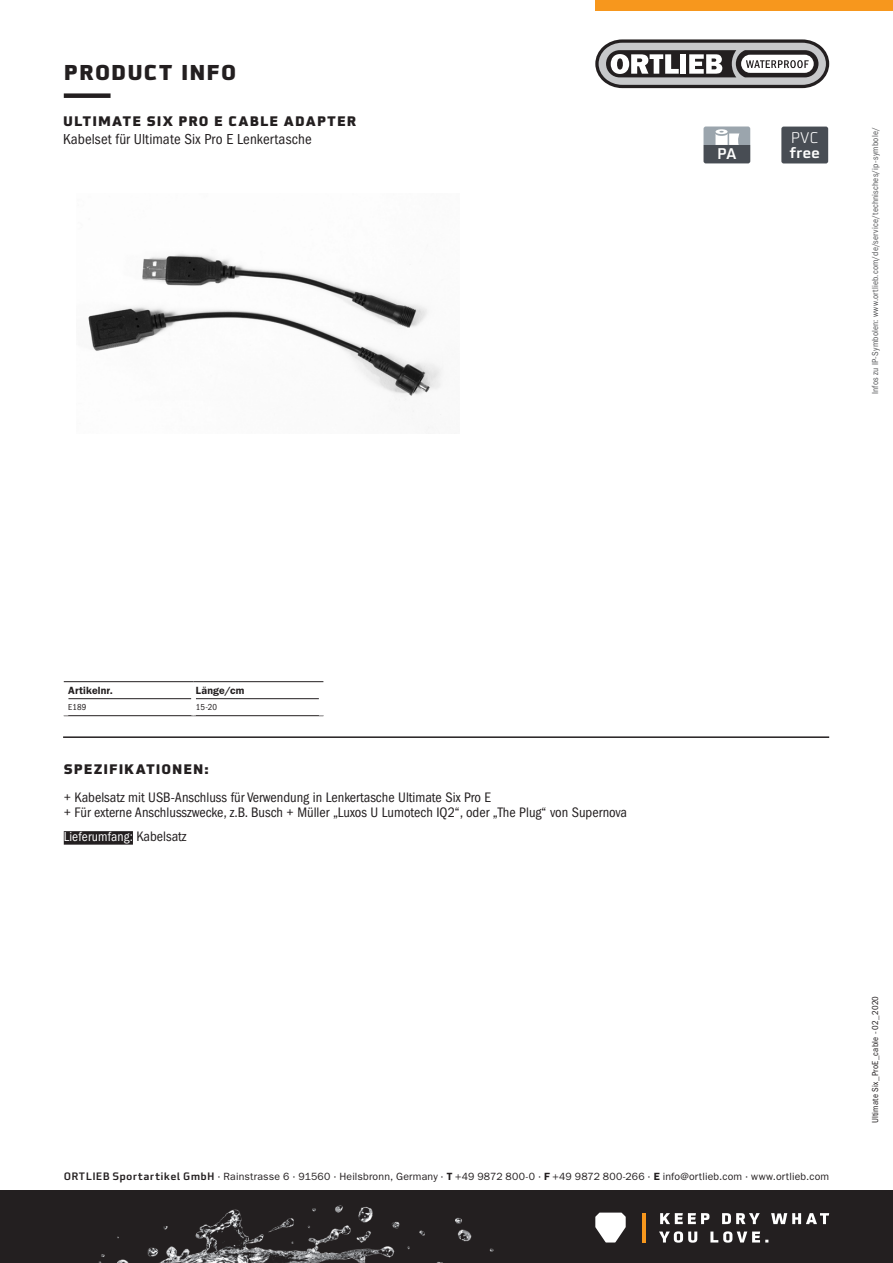
<style>
.page{position:relative;width:893px;height:1263px;background:#fff}
.page>*{position:absolute;margin:0;border:0;box-sizing:border-box;transform-origin:0 0}
.t1{font:900 21px "Utility OT";letter-spacing:.055em;color:#231f20}
.t2{font:500 15.15px "Utility OT";letter-spacing:-.02em;color:#fff}
.t3{font:300 15.15px "Utility OT";color:#fff}
.t4{font:condensed 15px "ITC Franklin Gothic Std";letter-spacing:.01em;color:#231f20}
.Beschreibung{font:condensed 14.25px "ITC Franklin Gothic Std";color:#231f20}
.t5{font:900 13.5px "Utility OT";letter-spacing:.075em;color:#231f20}
.Beschreibung_ohne_Au{font:condensed 13.5px "ITC Franklin Gothic Std";letter-spacing:.015em;color:#fff}
.t6{font:10.5px "ITC Franklin Gothic Std";letter-spacing:.02em;color:#231f20}
.t7{font:600 10.5px "ITC Franklin Gothic Std";letter-spacing:.015em;color:#231f20}
.t8{font:condensed 9px "ITC Franklin Gothic Std";letter-spacing:.025em;color:#57585a}
.Version{font:condensed 9px "ITC Franklin Gothic Std";letter-spacing:.02em;color:#231f20}
.s1{font-size:14.25px;color:#231f20}
.s2{font-family:"Utility OT";font-weight:500}
.s3{font-weight:600}
</style>
<div class="page">
<svg style="left:595px;top:39px;width:234px;height:49px"></svg>
<div style="left:595px;top:0;width:298px;height:10px;background:#f7971d"></div>
<div style="left:0;top:1191px;width:893px;height:72px;background:#231f20"></div>
<hr style="left:642px;top:1212px;width:3px;height:30px;background:#f7971d">
<svg style="left:595px;top:1212px;width:31px;height:30px"></svg>
<svg style="left:659px;top:1231px;width:109px;height:12px"></svg>
<svg style="left:660px;top:1213px;width:169px;height:11px"></svg>
<img style="left:0;top:1190px;width:512px;height:73px">
<hr style="left:63px;top:736px;width:766px;height:2px;background:#231f20">
<div style="left:64px;top:93px;width:47px;height:5px;background:#231f20"></div>
<div style="left:781px;top:127px;width:47px;height:36px;background:#484d54;border-radius:2px"></div>
<svg style="left:703px;top:126px;width:47px;height:37px;background:#848a90"></svg>
<img style="left:88px;top:253px;width:355px;height:175px">
<div style="left:64px;top:831px;width:69px;height:14px;background:#231f20"></div>
<hr style="left:68px;top:698px;width:123px;height:1px;background:#231f20">
<hr style="left:196px;top:698px;width:123px;height:1px;background:#231f20">
<hr style="left:64px;top:715px;width:130px;height:1px;background:#231f20">
<hr style="left:194px;top:715px;width:129px;height:1px;background:#231f20">
<hr style="left:64px;top:681px;width:130px;height:1px;background:#231f20">
<hr style="left:194px;top:681px;width:129px;height:1px;background:#231f20">
<h1 class="t1" style="left:64px;top:58px;width:174px">PRODUCT INFO</h1>
<p class="t5" style="left:63px;top:112px;width:295px">ULTIMATE SIX PRO E CABLE ADAPTER</p>
<p class="t4" style="left:63px;top:131px;width:250px">Kabelset für Ultimate Six Pro E Lenkertasche</p>
<p class="t3" style="left:791px;top:129px;width:29px">PVC</p>
<p class="t2" style="left:717px;top:145px;width:21px">PA</p>
<p class="t2" style="left:789px;top:143px;width:32px">free</p>
<p class="t8" style="left:870px;top:394px;width:269px;rotate:-90deg">Infos zu IP-Symbolen: www.ortlieb.com/de/service/technisches/ip-symbole/</p>
<p class="t7" style="left:68px;top:684px;width:46px">Artikelnr.</p>
<p class="t7" style="left:196px;top:684px;width:50px">Länge/cm</p>
<p class="Version" style="left:68px;top:702px;width:20px">E189</p>
<p class="Version" style="left:196px;top:702px;width:23px">15-20</p>
<p class="t5" style="left:64px;top:760px;width:147px">SPEZIFIKATIONEN:</p>
<p class="Beschreibung" style="left:64px;top:789px;width:429px">+ Kabelsatz mit USB-Anschluss für Verwendung in Lenkertasche Ultimate Six Pro E</p>
<p class="Beschreibung" style="left:64px;top:804px;width:565px">+ Für externe Anschlusszwecke, z.B. Busch + Müller „Luxos U Lumotech IQ2“, oder „The Plug“ von Supernova</p>
<p class="Beschreibung_ohne_Au" style="left:64px;top:829px;width:124px">Lieferumfang: <span class="s1">Kabelsatz</span></p>
<p class="t6" style="left:64px;top:1170px;width:767px"><span class="s2">ORTLIEB Sportartikel GmbH</span> · Rainstrasse 6 · 91560 · Heilsbronn, Germany · <span class="s3">T</span> +49 9872 800-0 · <span class="s3">F</span> +49 9872 800-266 · <span class="s3">E</span> info@ortlieb.com · www.ortlieb.com</p>
<p class="Version" style="left:870px;top:1123px;width:129px;rotate:-90deg">Ultimate Six_ProE_cable - 02_2020</p>
</div>
